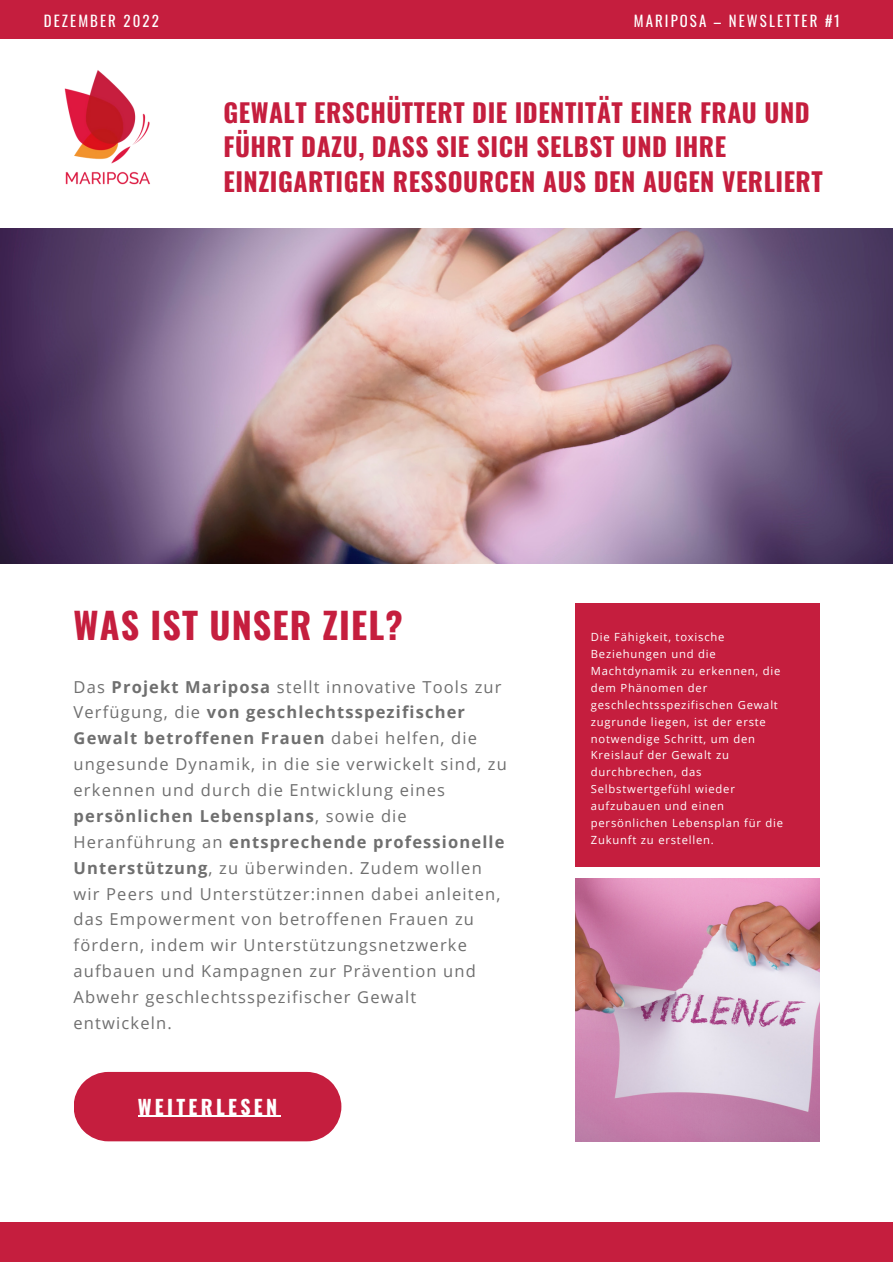
<style>
.page{position:relative;width:893px;height:1264px;background:#fff}
.page>*{position:absolute;margin:0;border:0;box-sizing:border-box;transform-origin:0 0}
.t1{font:700 36px "Oswald";letter-spacing:.03em;color:#c51e3e}
.t2{font:700 25.5px/34.8px "Oswald";letter-spacing:.02em;color:#c51e3e}
.t3{font:700 19.8px "Oswald";letter-spacing:.17em;color:#fff}
.t4{font:16.5px/25.8px "Open Sans";letter-spacing:.07em;color:#6f6f6f}
.t5{font:14.85px "Oswald";letter-spacing:.14em;color:#fff}
.t6{font:11.25px/16.8px "Open Sans";letter-spacing:.07em;color:#fff}
.s1{font-weight:700}
</style>
<div class="page">
<div style="left:0;top:1222px;width:892px;height:40px;background:#c51e3e"></div>
<div style="left:0;top:0;width:892px;height:39px;background:#c51e3e"></div>
<img style="left:0;top:229px;width:892px;height:335px">
<div style="left:575px;top:604px;width:244px;height:263px;background:#c51e3e"></div>
<img style="left:575px;top:878px;width:244px;height:263px">
<img style="left:64px;top:70px;width:86px;height:115px">
<svg style="left:74px;top:1071px;width:267px;height:70px;background:#c92e4c"></svg>
<hr style="left:138px;top:1115px;width:142px;height:1px;background:#fff">
<p class="t5" style="left:44px;top:9px;width:116px">DEZEMBER 2022</p>
<p class="t5" style="left:633px;top:9px;width:208px">MARIPOSA – NEWSLETTER #1</p>
<h2 class="t2" style="left:223px;top:94px;width:600px">GEWALT ERSCHÜTTERT DIE IDENTITÄT EINER FRAU UND<br>FÜHRT DAZU, DASS SIE SICH SELBST UND IHRE<br>EINZIGARTIGEN RESSOURCEN AUS DEN AUGEN VERLIERT</h2>
<h1 class="t1" style="left:74px;top:596px;width:331px">WAS IST UNSER ZIEL?</h1>
<p class="t4" style="left:74px;top:673px;width:435px">Das <span class="s1">Projekt Mariposa</span> stellt innovative Tools zur Verfügung, die <span class="s1">von geschlechtsspezifischer Gewalt betroffenen Frauen</span> dabei helfen, die ungesunde Dynamik, in die sie verwickelt sind, zu erkennen und durch die Entwicklung eines <span class="s1">persönlichen Lebensplans</span>, sowie die Heranführung an <span class="s1">entsprechende professionelle Unterstützung</span>, zu überwinden. Zudem wollen wir Peers und Unterstützer:innen dabei anleiten, das Empowerment von betroffenen Frauen zu fördern, indem wir Unterstützungsnetzwerke aufbauen und Kampagnen zur Prävention und Abwehr geschlechtsspezifischer Gewalt entwickeln.</p>
<p class="t3" style="left:138px;top:1090px;width:141px">WEITERLESEN</p>
<p class="t6" style="left:591px;top:628px;width:194px">Die Fähigkeit, toxische<br>Beziehungen und die<br>Machtdynamik zu erkennen, die dem Phänomen der geschlechtsspezifischen Gewalt zugrunde liegen, ist der erste notwendige Schritt, um den<br>Kreislauf der Gewalt zu durchbrechen, das<br>Selbstwertgefühl wieder aufzubauen und einen persönlichen Lebensplan für die<br>Zukunft zu erstellen.</p>
</div>
